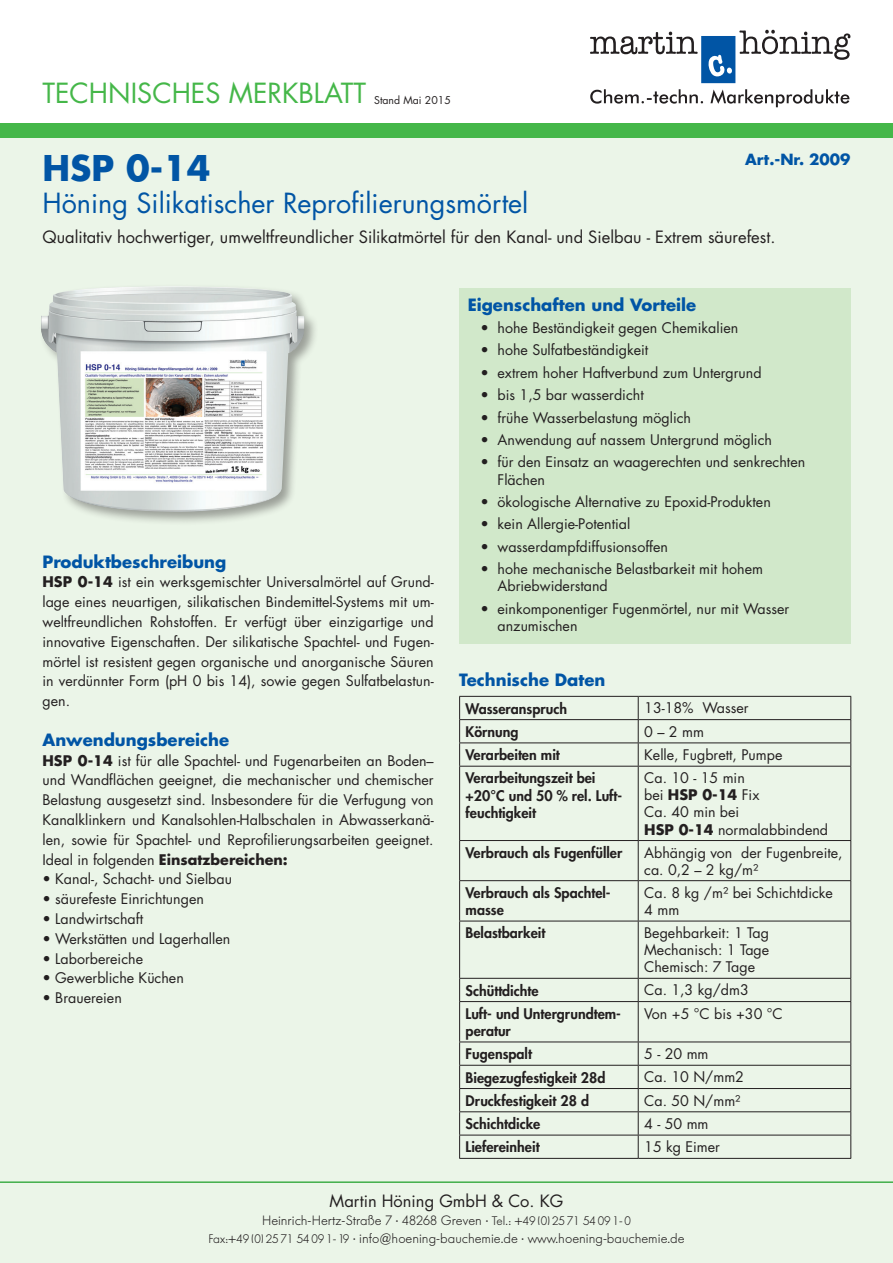
<style>
.page{position:relative;width:893px;height:1263px;background:#fff}
.page>*{position:absolute;margin:0;border:0;box-sizing:border-box;transform-origin:0 0}
.t1{font:700 34.5px "Futura";color:#0155a5}
.t2{font:27px "Futura";color:#0155a5}
.t3{font:27px "Futura";color:#45b749}
.t4{font:16.5px "Futura";color:#231f20}
.t5{font:700 16.5px "Futura";color:#0155a5}
.t6{font:700 15px "Futura";color:#0155a5}
.t7{font:14.25px/19.8px "Futura";color:#231f20}
.t8{font:800 14.25px/17.1px "Futura";color:#231f20}
.t9{font:300 13.5px/18px "Futura BQ";color:#231f20;text-align:center}
.t10{font:10.5px "Futura";color:#231f20}
.s1{font-weight:700}
.s2{font-size:12.3px}
</style>
<div class="page">
<div style="left:0;top:137px;width:893px;height:1126px;background:#ebf5e8"></div>
<div style="left:459px;top:288px;width:391px;height:356px;background:#d1e8ca"></div>
<div style="left:0;top:123px;width:893px;height:14px;background:#45b749"></div>
<svg style="left:590px;top:89px;width:259px;height:18px"></svg>
<svg style="left:590px;top:30px;width:260px;height:53px"></svg>
<hr style="left:0;top:1181px;width:893px;height:2px;background:#40ae49">
<hr style="left:459px;top:696px;width:179px;height:1px;background:#231f20">
<hr style="left:638px;top:696px;width:213px;height:1px;background:#231f20">
<hr style="left:459px;top:719px;width:179px;height:1px;background:#231f20">
<hr style="left:638px;top:719px;width:213px;height:1px;background:#231f20">
<hr style="left:459px;top:742px;width:179px;height:1px;background:#231f20">
<svg style="left:459px;top:697px;width:1px;height:69px"></svg>
<hr style="left:638px;top:742px;width:213px;height:1px;background:#231f20">
<svg style="left:638px;top:697px;width:1px;height:69px"></svg>
<svg style="left:850px;top:697px;width:1px;height:69px"></svg>
<hr style="left:459px;top:766px;width:179px;height:1px;background:#231f20">
<hr style="left:459px;top:766px;width:1px;height:74px;background:#231f20">
<hr style="left:638px;top:766px;width:213px;height:1px;background:#231f20">
<hr style="left:638px;top:766px;width:1px;height:74px;background:#231f20">
<hr style="left:850px;top:766px;width:1px;height:74px;background:#231f20">
<hr style="left:459px;top:840px;width:179px;height:1px;background:#231f20">
<hr style="left:459px;top:841px;width:1px;height:39px;background:#231f20">
<hr style="left:638px;top:840px;width:213px;height:1px;background:#231f20">
<hr style="left:638px;top:841px;width:1px;height:39px;background:#231f20">
<hr style="left:850px;top:841px;width:1px;height:39px;background:#231f20">
<hr style="left:459px;top:880px;width:179px;height:1px;background:#231f20">
<hr style="left:459px;top:881px;width:1px;height:40px;background:#231f20">
<hr style="left:638px;top:880px;width:213px;height:1px;background:#231f20">
<hr style="left:638px;top:881px;width:1px;height:40px;background:#231f20">
<hr style="left:850px;top:881px;width:1px;height:40px;background:#231f20">
<hr style="left:459px;top:921px;width:179px;height:1px;background:#231f20">
<hr style="left:459px;top:921px;width:1px;height:57px;background:#231f20">
<hr style="left:638px;top:921px;width:213px;height:1px;background:#231f20">
<hr style="left:638px;top:921px;width:1px;height:57px;background:#231f20">
<hr style="left:850px;top:921px;width:1px;height:57px;background:#231f20">
<hr style="left:459px;top:978px;width:179px;height:1px;background:#231f20">
<svg style="left:459px;top:979px;width:1px;height:22px"></svg>
<hr style="left:638px;top:978px;width:213px;height:1px;background:#231f20">
<svg style="left:638px;top:979px;width:1px;height:22px"></svg>
<svg style="left:850px;top:979px;width:1px;height:22px"></svg>
<hr style="left:459px;top:1001px;width:179px;height:1px;background:#231f20">
<hr style="left:459px;top:1002px;width:1px;height:39px;background:#231f20">
<hr style="left:638px;top:1001px;width:213px;height:1px;background:#231f20">
<hr style="left:638px;top:1002px;width:1px;height:39px;background:#231f20">
<hr style="left:850px;top:1002px;width:1px;height:39px;background:#231f20">
<hr style="left:459px;top:1041px;width:179px;height:1px;background:#231f20">
<hr style="left:638px;top:1041px;width:213px;height:1px;background:#231f20">
<hr style="left:459px;top:1065px;width:179px;height:1px;background:#231f20">
<hr style="left:638px;top:1065px;width:213px;height:1px;background:#231f20">
<hr style="left:459px;top:1088px;width:179px;height:1px;background:#231f20">
<hr style="left:638px;top:1088px;width:213px;height:1px;background:#231f20">
<hr style="left:459px;top:1111px;width:179px;height:1px;background:#231f20">
<hr style="left:638px;top:1111px;width:213px;height:1px;background:#231f20">
<hr style="left:459px;top:1135px;width:179px;height:1px;background:#231f20">
<svg style="left:459px;top:1042px;width:1px;height:116px"></svg>
<hr style="left:638px;top:1135px;width:213px;height:1px;background:#231f20">
<svg style="left:638px;top:1042px;width:1px;height:116px"></svg>
<svg style="left:850px;top:1042px;width:1px;height:116px"></svg>
<hr style="left:459px;top:1158px;width:179px;height:1px;background:#231f20">
<hr style="left:638px;top:1158px;width:213px;height:1px;background:#231f20">
<div style="left:39px;top:284px;width:280px;height:242px;background:#231f20;opacity:.4"></div>
<img style="left:41px;top:286px;width:264px;height:226px">
<h2 class="t3" style="left:43px;top:76px;width:325px">TECHNISCHES MERKBLATT</h2>
<p class="t10" style="left:374px;top:93px;width:78px">Stand Mai 2015</p>
<p class="t6" style="left:745px;top:149px;width:107px">Art.-Nr. 2009</p>
<h1 class="t1" style="left:43px;top:145px;width:170px">HSP 0-14</h1>
<h2 class="t2" style="left:43px;top:186px;width:487px">Höning Silikatischer Reprofilierungsmörtel</h2>
<p class="t4" style="left:43px;top:226px;width:734px">Qualitativ hochwertiger, umweltfreundlicher Silikatmörtel für den Kanal- und Sielbau - Extrem säurefest.</p>
<p class="t5" style="left:43px;top:550px;width:185px">Produktbeschreibung</p>
<p class="t7" style="left:43px;top:572px;width:393px;text-align:justify"><span class="s1">HSP 0-14</span> ist ein werksgemischter Universalmörtel auf Grund&shy;lage eines neuartigen, silikatischen Bindemittel-Systems mit um&shy;weltfreundlichen Rohstoffen. Er verfügt über einzigartige und innovative Eigenschaften. Der silikatische Spachtel- und Fugen&shy;mörtel ist resistent gegen organische und anorganische Säuren in verdünnter Form (pH 0 bis 14), sowie gegen Sulfatbelastun&shy;gen.</p>
<p class="t5" style="left:43px;top:729px;width:188px">Anwendungsbereiche</p>
<p class="t7" style="left:43px;top:751px;width:393px;text-align:justify"><span class="s1">HSP 0-14</span> ist für alle Spachtel- und Fugenarbeiten an Boden– und Wandflächen geeignet, die mechanischer und chemischer Belastung ausgesetzt sind. Insbesondere für die Verfugung von Kanalklinkern und Kanalsohlen-Halbschalen in Abwasserkanä&shy;len, sowie für Spachtel- und Reprofilierungsarbeiten geeignet.<br>Ideal in folgenden <span class="s1">Einsatzbereichen:</span></p>
<p class="t7" style="left:43px;top:869px;width:191px">• Kanal-, Schacht- und Sielbau</p>
<p class="t7" style="left:43px;top:889px;width:163px">• säurefeste Einrichtungen</p>
<p class="t7" style="left:43px;top:909px;width:102px">• Landwirtschaft</p>
<p class="t7" style="left:43px;top:929px;width:189px">• Werkstätten und Lagerhallen</p>
<p class="t7" style="left:43px;top:948px;width:102px">• Laborbereiche</p>
<p class="t7" style="left:43px;top:968px;width:143px">• Gewerbliche Küchen</p>
<p class="t7" style="left:43px;top:988px;width:81px">• Brauereien</p>
<p class="t5" style="left:468px;top:293px;width:230px">Eigenschaften und Vorteile</p>
<p class="t7" style="left:480px;top:318px;width:259px">• hohe Beständigkeit gegen Chemikalien</p>
<p class="t7" style="left:480px;top:340px;width:169px">• hohe Sulfatbeständigkeit</p>
<p class="t7" style="left:480px;top:363px;width:283px">• extrem hoher Haftverbund zum Untergrund</p>
<p class="t7" style="left:480px;top:385px;width:165px">• bis 1,5 bar wasserdicht</p>
<p class="t7" style="left:480px;top:408px;width:212px">• frühe Wasserbelastung möglich</p>
<p class="t7" style="left:480px;top:430px;width:293px">• Anwendung auf nassem Untergrund möglich</p>
<p class="t7" style="left:497px;top:454px;width:309px;line-height:17.1px;text-indent:-17px">• für den Einsatz an waagerechten und senkrechten<br>Flächen</p>
<p class="t7" style="left:480px;top:492px;width:292px">• ökologische Alternative zu Epoxid-Produkten</p>
<p class="t7" style="left:480px;top:514px;width:151px">• kein Allergie-Potential</p>
<p class="t7" style="left:480px;top:537px;width:189px">• wasserdampfdiffusionsoffen</p>
<p class="t7" style="left:497px;top:561px;width:267px;line-height:17.1px;text-indent:-17px">• hohe mechanische Belastbarkeit mit hohem<br>Abriebwiderstand</p>
<p class="t7" style="left:497px;top:600px;width:293px;line-height:17.1px;text-indent:-17px">• einkomponentiger Fugenmörtel, nur mit Wasser anzumischen</p>
<p class="t5" style="left:459px;top:669px;width:148px">Technische Daten</p>
<p class="t8" style="left:466px;top:700px;width:103px">Wasseranspruch</p>
<p class="t7" style="left:644px;top:698px;width:106px">13-18% Wasser</p>
<p class="t8" style="left:466px;top:723px;width:55px">Körnung</p>
<p class="t7" style="left:644px;top:722px;width:61px">0 – 2 mm</p>
<p class="t8" style="left:466px;top:746px;width:96px">Verarbeiten mit</p>
<p class="t7" style="left:644px;top:745px;width:140px">Kelle, Fugbrett, Pumpe</p>
<p class="t8" style="left:466px;top:770px;width:158px">Verarbeitungszeit bei +20°C und 50 % rel. Luft&shy;feuchtigkeit</p>
<p class="t7" style="left:644px;top:770px;width:185px;line-height:17.1px">Ca. 10 - 15 min<br>bei <span class="s1">HSP 0-14</span> Fix<br>Ca. 40 min bei<br><span class="s1">HSP 0-14</span> normalabbindend</p>
<p class="t8" style="left:466px;top:844px;width:158px">Verbrauch als Fugenfüller</p>
<p class="t7" style="left:644px;top:844px;width:200px;line-height:17.1px">Abhängig von der Fugenbreite, ca. 0,2 – 2 kg/m²</p>
<p class="t8" style="left:466px;top:884px;width:146px">Verbrauch als Spachtel&shy;masse</p>
<p class="t7" style="left:644px;top:884px;width:190px;line-height:17.1px">Ca. 8 kg /m² bei Schichtdicke<br>4 mm</p>
<p class="t8" style="left:466px;top:924px;width:81px">Belastbarkeit</p>
<p class="t7" style="left:644px;top:924px;width:127px;line-height:17.1px;text-align:justify">Begehbarkeit: 1 Tag Mechanisch: 1 Tage Chemisch: 7 Tage</p>
<p class="t8" style="left:466px;top:982px;width:75px">Schüttdichte</p>
<p class="t7" style="left:644px;top:980px;width:106px">Ca. 1,3 kg/dm3</p>
<p class="t8" style="left:466px;top:1005px;width:157px">Luft- und Untergrundtem&shy;peratur</p>
<p class="t7" style="left:644px;top:1004px;width:140px">Von +5 °C bis +30 °C</p>
<p class="t8" style="left:466px;top:1045px;width:68px">Fugenspalt</p>
<p class="t7" style="left:644px;top:1044px;width:66px">5-20mm</p>
<p class="t8" style="left:466px;top:1069px;width:141px">Biegezugfestigkeit 28d</p>
<p class="t7" style="left:644px;top:1067px;width:101px">Ca. 10 N/mm2</p>
<p class="t8" style="left:466px;top:1092px;width:125px">Druckfestigkeit 28 d</p>
<p class="t7" style="left:644px;top:1091px;width:98px">Ca. 50 N/mm²</p>
<p class="t8" style="left:466px;top:1115px;width:76px">Schichtdicke</p>
<p class="t7" style="left:644px;top:1114px;width:66px">4-50mm</p>
<p class="t8" style="left:466px;top:1139px;width:75px">Liefereinheit</p>
<p class="t7" style="left:644px;top:1137px;width:77px">15 kg Eimer</p>
<p class="t4" style="left:330px;top:1190px;width:235px">Martin Höning GmbH &amp; Co. KG</p>
<p class="t9" style="left:208px;top:1211px;width:478px">Heinrich-Hertz-Straße 7 · 48268 Greven · <span class="s2">Tel.: +49 (0) 25 71 54 09 1- 0<br>Fax:+49 (0) 25 71 54 09 1- 19</span> · info@hoening-bauchemie.de · www.hoening-bauchemie.de</p>
</div>
